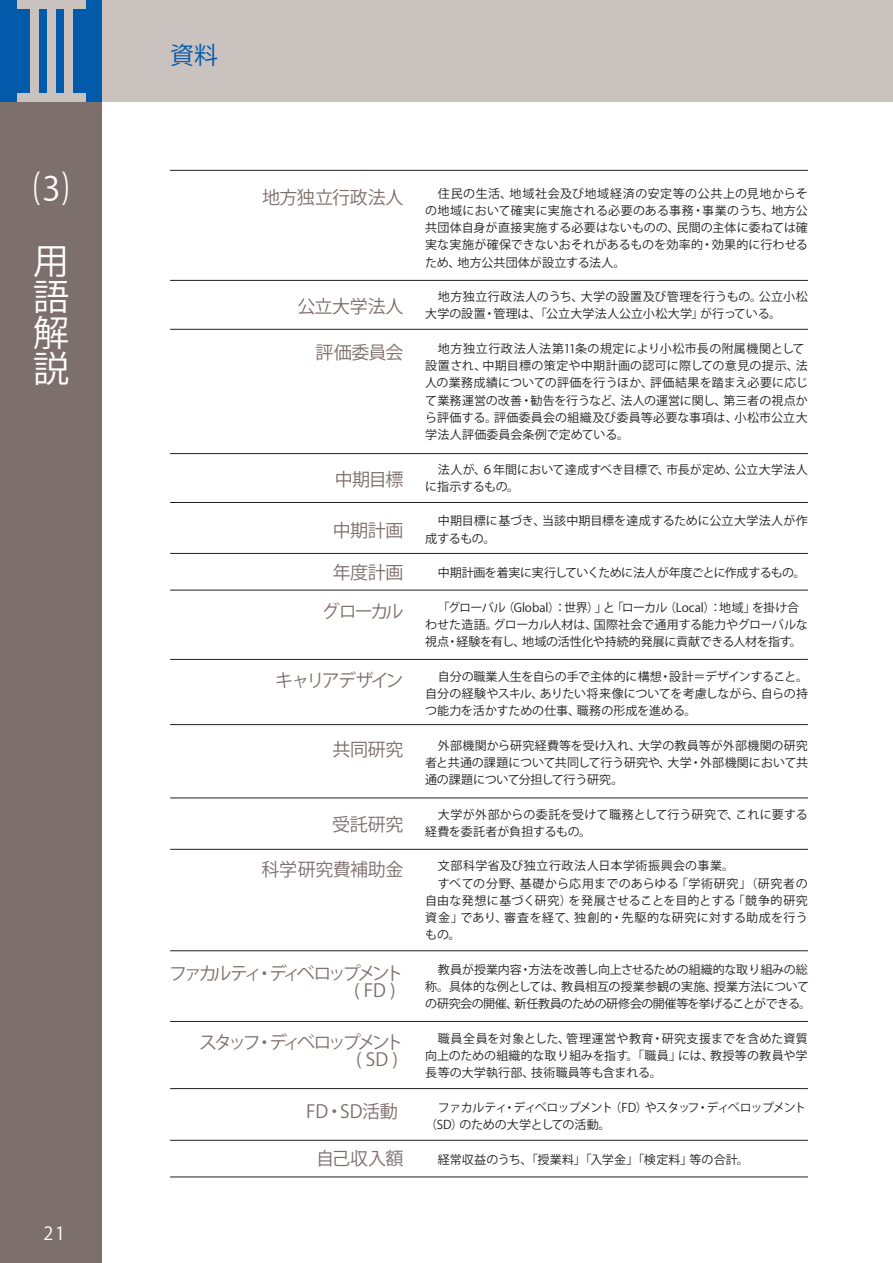
<style>
.page{position:relative;width:893px;height:1263px;background:#fff}
.page>*{position:absolute;margin:0;border:0;box-sizing:border-box;transform-origin:0 0}
.t1{font:36px "Gothic MB101 Pro Light 90 ms RKSJ H";color:#fff}
.t2{font:24px "Gothic MB101 Pro Light 90 ms RKSJ H";color:#015aaa}
.t3{font:18px/39px "Ryumin Pro Medium 90 ms RKSJ H";letter-spacing:-.045em;color:#7d6f6c;text-align:right}
.t4{font:18px/17.2px "Ryumin Pro Medium 90 ms RKSJ H";letter-spacing:-.185em;color:#7d6f6c}
.t5{font:18px/17.2px "Ryumin Pro Medium 90 ms RKSJ H";letter-spacing:-.19em;color:#7d6f6c}
.t6{font:18px "Ryumin Pro Medium 90 ms RKSJ H";letter-spacing:-.145em;color:#7d6f6c}
.t7{font:18px "Ryumin Pro Medium 90 ms RKSJ H";letter-spacing:-.02em;color:#7d6f6c}
.t8{font:18px "DIN Condensed Bold 90 ms RKSJ H";color:#fff}
.t9{font:12px/17.2px "Gothic MB101 Pro Light 90 ms RKSJ H";color:#231f20}
.t10{font:12px/17.2px "Gothic MB101 Pro Light 90 ms RKSJ H";letter-spacing:-.025em;color:#231f20}
.t11{font:12px/17.2px "Gothic MB101 Pro Light 90 ms RKSJ H";letter-spacing:-.07em;color:#231f20}
.t12{font:12px "Gothic MB101 Pro Light 90 ms RKSJ H";letter-spacing:-.04em;color:#231f20}
.t13{font:12px "Gothic MB101 Pro Light 90 ms RKSJ H";letter-spacing:.04em;color:#231f20}
.t14{font:12px "Gothic MB101 Pro Light 90 ms RKSJ H";letter-spacing:.045em;color:#231f20}
.t15{font:12px "Gothic MB101 Pro Light 90 ms RKSJ H";letter-spacing:.035em;color:#231f20}
</style>
<div class="page">
<div style="left:0;top:0;width:102px;height:102px;background:#015aaa"></div>
<div style="left:0;top:102px;width:102px;height:1161px;background:#7d6f6c"></div>
<div style="left:102px;top:0;width:791px;height:102px;background:#cac2bf"></div>
<hr style="left:892px;top:0;width:1px;height:1263px;background:#cac2bf">
<div style="left:47px;top:0;width:8px;height:102px;background:#cac2bf"></div>
<div style="left:17px;top:94px;width:68px;height:8px;background:#cac2bf"></div>
<div style="left:17px;top:0;width:68px;height:9px;background:#cac2bf"></div>
<div style="left:30px;top:0;width:8px;height:102px;background:#cac2bf"></div>
<div style="left:64px;top:0;width:8px;height:102px;background:#cac2bf"></div>
<hr style="left:170px;top:280px;width:638px;height:1px;background:#231f20">
<hr style="left:170px;top:329px;width:638px;height:1px;background:#231f20">
<hr style="left:170px;top:453px;width:638px;height:1px;background:#231f20">
<hr style="left:170px;top:502px;width:638px;height:1px;background:#231f20">
<hr style="left:170px;top:553px;width:638px;height:1px;background:#231f20">
<hr style="left:170px;top:590px;width:638px;height:1px;background:#231f20">
<hr style="left:170px;top:659px;width:638px;height:1px;background:#231f20">
<hr style="left:170px;top:724px;width:638px;height:1px;background:#231f20">
<hr style="left:170px;top:797px;width:638px;height:1px;background:#231f20">
<hr style="left:170px;top:849px;width:638px;height:1px;background:#231f20">
<hr style="left:170px;top:950px;width:638px;height:1px;background:#231f20">
<hr style="left:170px;top:1021px;width:638px;height:1px;background:#231f20">
<hr style="left:170px;top:1088px;width:638px;height:1px;background:#231f20">
<hr style="left:170px;top:1140px;width:638px;height:1px;background:#231f20">
<hr style="left:170px;top:170px;width:638px;height:1px;background:#231f20">
<hr style="left:170px;top:1176px;width:638px;height:1px;background:#231f20">
<h1 class="t1" style="left:33px;top:168px;width:37px">⑶</h1>
<h1 class="t1" style="left:33px;top:240px;width:37px">用</h1>
<h1 class="t1" style="left:33px;top:276px;width:37px">語</h1>
<h1 class="t1" style="left:33px;top:312px;width:37px">解</h1>
<h1 class="t1" style="left:33px;top:348px;width:37px">説</h1>
<h3 class="t8" style="left:43px;top:1223px;width:23px">21</h3>
<h2 class="t2" style="left:170px;top:41px;width:50px">資料</h2>
<h3 class="t3" style="left:262px;top:178px;width:143px">地方独立行政法人</h3>
<h3 class="t3" style="left:297px;top:287px;width:108px">公立大学法人</h3>
<h3 class="t3" style="left:315px;top:333px;width:89px">評価委員会</h3>
<h3 class="t3" style="left:335px;top:460px;width:70px">中期目標</h3>
<h3 class="t3" style="left:333px;top:512px;width:72px">中期計画</h3>
<h3 class="t3" style="left:322px;top:553px;width:83px">年度計画グローカル</h3>
<h3 class="t6" style="left:275px;top:670px;width:130px">キャリアデザイン</h3>
<h3 class="t3" style="left:333px;top:730px;width:72px">共同研究</h3>
<h3 class="t3" style="left:332px;top:805px;width:73px">受託研究</h3>
<h3 class="t7" style="left:261px;top:860px;width:143px">科学研究費補助金</h3>
<h3 class="t4" style="left:354px;top:965px;width:51px;text-indent:-185px">ファカルティ・ディベロップメント( FD )</h3>
<h3 class="t5" style="left:356px;top:1034px;width:49px;text-indent:-157px">スタッフ・ディベロップメント( SD )</h3>
<h3 class="t3" style="left:306px;top:1092px;width:93px">FD・SD活動</h3>
<h3 class="t3" style="left:316px;top:1139px;width:89px">自己収入額</h3>
<p class="t9" style="left:425px;top:185px;width:384px;text-align:justify;text-indent:13px">住民の生活、地域社会及び地域経済の安定等の公共上の見地からその地域において確実に実施される必要のある事務・事業のうち、地方公共団体自身が直接実施する必要はないものの、民間の主体に委ねては確実な実施が確保できないおそれがあるものを効率的・効果的に行わせるため、地方公共団体が設立する法人。</p>
<p class="t9" style="left:425px;top:288px;width:384px;text-indent:13px">地方独立行政法人のうち、大学の設置及び管理を行うもの。公立小松大学の設置・管理は、「公立大学法人公立小松大学」が行っている。</p>
<p class="t9" style="left:425px;top:340px;width:384px;text-indent:13px">地方独立行政法人法第11条の規定により小松市長の附属機関として設置され、中期目標の策定や中期計画の認可に際しての意見の提示、法人の業務成績についての評価を行うほか、評価結果を踏まえ必要に応じて業務運営の改善・勧告を行うなど、法人の運営に関し、第三者の視点から評価する。評価委員会の組織及び委員等必要な事項は、小松市公立大学法人評価委員会条例で定めている。</p>
<p class="t9" style="left:425px;top:461px;width:384px;text-indent:13px">法人が、６年間において達成すべき目標で、市長が定め、公立大学法人に指示するもの。</p>
<p class="t9" style="left:425px;top:513px;width:384px;text-indent:13px">中期目標に基づき、当該中期目標を達成するために公立大学法人が作成するもの。</p>
<p class="t12" style="left:438px;top:566px;width:369px">中期計画を着実に実行していくために法人が年度ごとに作成するもの。</p>
<p class="t9" style="left:425px;top:599px;width:390px;text-align:center">「グローバル（Global）：世界）」と「ローカル（Local）：地域」を掛け合<br>わせた造語。グローカル人材は、国際社会で通用する能力やグローバルな視点・経験を有し、地域の活性化や持続的発展に貢献できる人材を指す。　</p>
<p class="t9" style="left:425px;top:668px;width:384px;text-align:justify;text-indent:13px">自分の職業人生を自らの手で主体的に構想・設計＝デザインすること。自分の経験やスキル、ありたい将来像についてを考慮しながら、自らの持つ能力を活かすための仕事、職務の形成を進める。　</p>
<p class="t9" style="left:425px;top:737px;width:384px;text-align:justify;text-indent:13px">外部機関から研究経費等を受け入れ、大学の教員等が外部機関の研究者と共通の課題について共同して行う研究や、大学・外部機関において共通の課題について分担して行う研究。</p>
<p class="t9" style="left:425px;top:806px;width:384px;text-indent:13px">大学が外部からの委託を受けて職務として行う研究で、これに要する経費を委託者が負担するもの。　</p>
<p class="t15" style="left:438px;top:859px;width:298px">文部科学省及び独立行政法人日本学術振興会の事業。</p>
<p class="t14" style="left:438px;top:876px;width:371px">すべての分野、基礎から応用までのあらゆる「学術研究」（研究者の</p>
<p class="t9" style="left:425px;top:892px;width:384px">自由な発想に基づく研究）を発展させることを目的とする「競争的研究</p>
<p class="t13" style="left:425px;top:911px;width:384px">資金」であり、審査を経て、独創的・先駆的な研究に対する助成を行う</p>
<p class="t9" style="left:425px;top:926px;width:37px">もの。</p>
<p class="t10" style="left:425px;top:961px;width:387px;text-indent:13px">教員が授業内容・方法を改善し向上させるための組織的な取り組みの総称。具体的な例としては、教員相互の授業参観の実施、授業方法についての研究会の開催、新任教員のための研修会の開催等を挙げることができる。</p>
<p class="t9" style="left:425px;top:1030px;width:384px;text-align:justify;text-indent:13px">職員全員を対象とした、管理運営や教育・研究支援までを含めた資質向上のための組織的な取り組みを指す。「職員」には、教授等の教員や学長等の大学執行部、技術職員等も含まれる。</p>
<p class="t11" style="left:425px;top:1099px;width:383px;text-indent:13px">ファカルティ・ディベロップメント（FD）やスタッフ・ディベロップメント（SD）のための大学としての活動。</p>
<p class="t9" style="left:438px;top:1151px;width:312px">経常収益のうち、「授業料」「入学金」「検定料」等の合計。</p>
</div>
